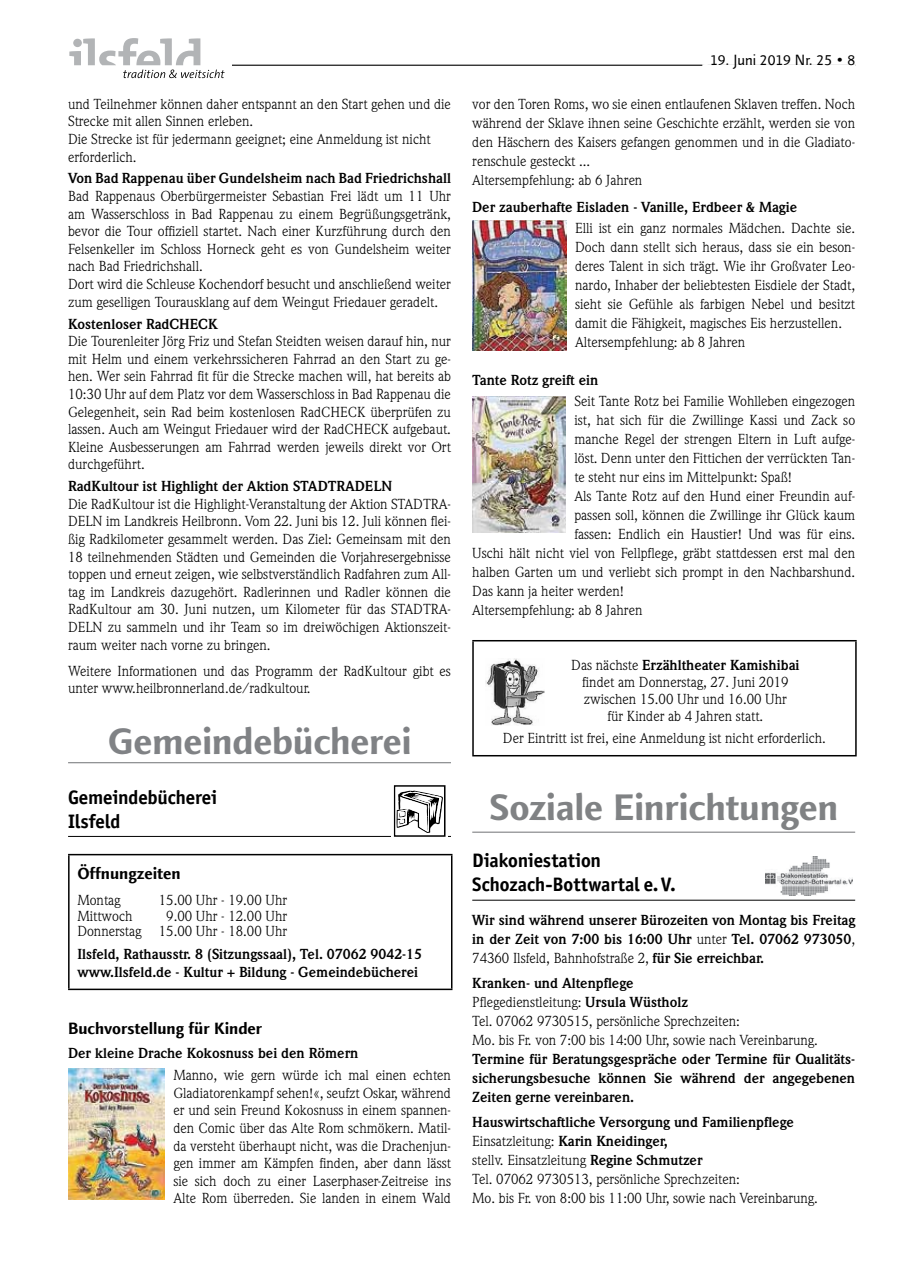
<style>
.page{position:relative;width:902px;height:1280px;background:#fff}
.page>*{position:absolute;margin:0;border:0;box-sizing:border-box;transform-origin:0 0}
.t1{font:700 37.5px "Linotype Finnegan";letter-spacing:-.005em;color:#808284}
.t2{font:700 37.5px "Linotype Finnegan";letter-spacing:-.005em;color:#808285}
.t3{font:700 19.5px/24px "Officina San ITC";letter-spacing:-.005em;color:#000}
.t4{font:700 16.5px "Linotype Finnegan";color:#000}
.t5{font:15px "Linotype Finnegan";color:#000}
.t6{font:14.25px/17.5px "Weidemann";color:#000}
.t7{font:700 14.25px/19px "Weidemann";color:#000;text-align:justify}
.s1{color:#fff}
.s2{font-weight:700}
.s3{font-weight:400}
</style>
<div class="page">
<hr style="left:68px;top:762px;width:383px;height:1px;background:#808285">
<hr style="left:68px;top:836px;width:383px;height:1px;background:#000">
<div style="left:392px;top:783px;width:56px;height:61px;background:#fff"></div>
<svg style="left:393px;top:785px;width:53px;height:52px"></svg>
<hr style="left:68px;top:854px;width:384px;height:1px;background:#000">
<hr style="left:68px;top:855px;width:2px;height:134px;background:#000">
<hr style="left:451px;top:855px;width:1px;height:134px;background:#000">
<hr style="left:68px;top:989px;width:384px;height:1px;background:#000">
<img style="left:68px;top:1069px;width:97px;height:130px">
<img style="left:472px;top:220px;width:94px;height:131px">
<img style="left:472px;top:397px;width:94px;height:135px">
<hr style="left:472px;top:640px;width:384px;height:1px;background:#000">
<hr style="left:472px;top:641px;width:1px;height:114px;background:#000">
<hr style="left:855px;top:641px;width:1px;height:114px;background:#000">
<hr style="left:472px;top:755px;width:384px;height:1px;background:#000">
<img style="left:485px;top:658px;width:59px;height:67px">
<hr style="left:472px;top:832px;width:383px;height:1px;background:#808284">
<hr style="left:472px;top:900px;width:383px;height:1px;background:#000">
<img style="left:765px;top:856px;width:86px;height:40px">
<hr style="left:232px;top:65px;width:623px;height:1px;background:#000">
<div style="left:702px;top:64px;width:153px;height:5px;background:#fff"></div>
<svg style="left:69px;top:38px;width:155px;height:40px"></svg>
<p class="t6" style="left:68px;top:95px;width:384px">und Teilnehmer können daher entspannt an den Start gehen und die Strecke mit allen Sinnen erleben.<br>Die Strecke ist für jedermann geeignet; eine Anmeldung ist nicht erforderlich.</p>
<p class="t7" style="left:68px;top:169px;width:384px">Von Bad Rappenau über Gundelsheim nach Bad Friedrichshall</p>
<p class="t6" style="left:68px;top:187px;width:384px">Bad Rappenaus Oberbürgermeister Sebastian Frei lädt um 11 Uhr am Wasserschloss in Bad Rappenau zu einem Begrüßungsgetränk, bevor die Tour offiziell startet. Nach einer Kurzführung durch den Felsenkeller im Schloss Horneck geht es von Gundelsheim weiter nach Bad Friedrichshall.<br>Dort wird die Schleuse Kochendorf besucht und anschließend weiter zum geselligen Tourausklang auf dem Weingut Friedauer geradelt.</p>
<p class="t7" style="left:68px;top:314px;width:151px">Kostenloser RadCHECK</p>
<p class="t6" style="left:68px;top:332px;width:384px;text-align:justify">Die Tourenleiter Jörg Friz und Stefan Steidten weisen darauf hin, nur mit Helm und einem verkehrssicheren Fahrrad an den Start zu ge&shy;hen. Wer sein Fahrrad fit für die Strecke machen will, hat bereits ab 10:30 Uhr auf dem Platz vor dem Wasserschloss in Bad Rappenau die Gelegenheit, sein Rad beim kostenlosen RadCHECK überprüfen zu lassen. Auch am Weingut Friedauer wird der RadCHECK aufgebaut.<br>Kleine Ausbesserungen am Fahrrad werden jeweils direkt vor Ort durchgeführt.</p>
<p class="t7" style="left:68px;top:477px;width:325px">RadKultour ist Highlight der Aktion STADTRADELN</p>
<p class="t6" style="left:68px;top:495px;width:384px;text-align:justify">Die RadKultour ist die Highlight-Veranstaltung der Aktion STADTRA-DELN im Landkreis Heilbronn. Vom 22. Juni bis 12. Juli können flei&shy;ßig Radkilometer gesammelt werden. Das Ziel: Gemeinsam mit den 18 teilnehmenden Städten und Gemeinden die Vorjahresergebnisse toppen und erneut zeigen, wie selbstverständlich Radfahren zum All&shy;tag im Landkreis dazugehört. Radlerinnen und Radler können die RadKultour am 30. Juni nutzen, um Kilometer für das STADTRA-DELN zu sammeln und ihr Team so im dreiwöchigen Aktionszeit&shy;raum weiter nach vorne zu bringen.</p>
<p class="t6" style="left:68px;top:662px;width:384px">Weitere Informationen und das Programm der RadKultour gibt es unter www.heilbronnerland.de/radkultour.</p>
<h1 class="t2" style="left:108px;top:719px;width:305px">Gemeindebücherei</h1>
<h2 class="t3" style="left:68px;top:785px;width:151px">Gemeindebücherei<br>Ilsfeld</h2>
<p class="t4" style="left:77px;top:864px;width:105px">Öffnungzeiten</p>
<p class="t6" style="left:77px;top:891px;width:45px">Montag</p>
<p class="t6" style="left:159px;top:891px;width:130px">15.00 Uhr - 19.00 Uhr</p>
<p class="t6" style="left:77px;top:907px;width:57px">Mittwoch</p>
<p class="t6" style="left:77px;top:908px;width:211px;line-height:15.1px;text-align:right">9.00 Uhr - 12.00 Uhr<br>Donnerstag 15.00 Uhr - 18.00 Uhr</p>
<p class="t7" style="left:77px;top:946px;width:346px;line-height:17.2px">Ilsfeld, Rathausstr. 8 (Sitzungssaal), Tel. 07062 9042-15 www.Ilsfeld.de - Kultur + Bildung - Gemeindebücherei</p>
<p class="t4" style="left:68px;top:1018px;width:195px">Buchvorstellung für Kinder</p>
<p class="t7" style="left:68px;top:1043px;width:292px">Der kleine Drache Kokosnuss bei den Römern</p>
<p class="t6" style="left:173px;top:1066px;width:279px;text-align:justify">Manno, wie gern würde ich mal einen echten Gladiatorenkampf sehen!«, seufzt Oskar, während er und sein Freund Kokosnuss in einem spannen&shy;den Comic über das Alte Rom schmökern. Matil&shy;da versteht überhaupt nicht, was die Drachenjun&shy;gen immer am Kämpfen finden, aber dann lässt sie sich doch zu einer Laserphaser-Zeitreise ins Alte Rom überreden. Sie landen in einem Wald</p>
<p class="t5" style="left:702px;top:51px;width:154px"><span class="s1">0</span>19. Juni 2019 Nr. 25 • 8</p>
<p class="t6" style="left:472px;top:94px;width:384px;line-height:19px">vor den Toren Roms, wo sie einen entlaufenen Sklaven treffen. Noch während der Sklave ihnen seine Geschichte erzählt, werden sie von den Häschern des Kaisers gefangen genommen und in die Gladiato&shy;renschule gesteckt ...<br>Altersempfehlung: ab 6 Jahren</p>
<p class="t7" style="left:472px;top:198px;width:326px">Der zauberhafte Eisladen - Vanille, Erdbeer &amp; Magie</p>
<p class="t6" style="left:575px;top:218px;width:281px;line-height:19px">Elli ist ein ganz normales Mädchen. Dachte sie.<br>Doch dann stellt sich heraus, dass sie ein beson&shy;deres Talent in sich trägt. Wie ihr Großvater Leo&shy;nardo, Inhaber der beliebtesten Eisdiele der Stadt, sieht sie Gefühle als farbigen Nebel und besitzt damit die Fähigkeit, magisches Eis herzustellen.<br>Altersempfehlung: ab 8 Jahren</p>
<p class="t7" style="left:472px;top:371px;width:127px">Tante Rotz greift ein</p>
<p class="t6" style="left:574px;top:392px;width:282px">Seit Tante Rotz bei Familie Wohlleben eingezogen</p>
<p class="t6" style="left:574px;top:411px;width:282px">ist, hat sich für die Zwillinge Kassi und Zack so</p>
<p class="t6" style="left:574px;top:430px;width:282px">manche Regel der strengen Eltern in Luft aufge-</p>
<p class="t6" style="left:574px;top:449px;width:282px">löst. Denn unter den Fittichen der verrückten Tan-</p>
<p class="t6" style="left:574px;top:468px;width:219px">te steht nur eins im Mittelpunkt: Spaß!</p>
<p class="t6" style="left:574px;top:487px;width:282px">Als Tante Rotz auf den Hund einer Freundin auf-</p>
<p class="t6" style="left:574px;top:506px;width:282px">passen soll, können die Zwillinge ihr Glück kaum</p>
<p class="t6" style="left:574px;top:525px;width:282px">fassen: Endlich ein Haustier! Und was für eins.</p>
<p class="t6" style="left:472px;top:544px;width:384px">Uschi hält nicht viel von Fellpflege, gräbt stattdessen erst mal den</p>
<p class="t6" style="left:472px;top:563px;width:384px">halben Garten um und verliebt sich prompt in den Nachbarshund.</p>
<p class="t6" style="left:472px;top:582px;width:153px">Das kann ja heiter werden!</p>
<p class="t6" style="left:472px;top:601px;width:172px">Altersempfehlung: ab 8 Jahren</p>
<p class="t6" style="left:571px;top:656px;width:230px;text-align:center">Das nächste <span class="s2">Erzähltheater Kamishibai </span>findet am Donnerstag, 27. Juni 2019 zwischen 15.00 Uhr und 16.00 Uhr<br>für Kinder ab 4 Jahren statt.</p>
<p class="t6" style="left:503px;top:729px;width:324px">Der Eintritt ist frei, eine Anmeldung ist nicht erforderlich.</p>
<h1 class="t1" style="left:489px;top:785px;width:350px">Soziale Einrichtungen</h1>
<h2 class="t3" style="left:472px;top:848px;width:205px">Diakoniestation<br>Schozach-Bottwartal e.V.</h2>
<p class="t7" style="left:472px;top:910px;width:384px">Wir sind während unserer Bürozeiten von Montag bis Freitag in der Zeit von 7:00 bis 16:00 Uhr <span class="s3">unter</span> Tel. 07062 973050<span class="s3">, 74360 Ilsfeld, Bahnhofstraße 2,</span> für Sie erreichbar.</p>
<p class="t6" style="left:472px;top:973px;width:347px;line-height:19px"><span class="s2">Kranken- und Altenpflege<br></span>Pflegedienstleitung: <span class="s2">Ursula Wüstholz<br></span>Tel. 07062 9730515, persönliche Sprechzeiten:<br>Mo. bis Fr. von 7:00 bis 14:00 Uhr, sowie nach Vereinbarung.</p>
<p class="t7" style="left:472px;top:1050px;width:384px">Termine für Beratungsgespräche oder Termine für Qualitäts&shy;sicherungsbesuche können Sie während der angegebenen Zeiten gerne vereinbaren.</p>
<p class="t6" style="left:472px;top:1113px;width:347px;line-height:19px"><span class="s2">Hauswirtschaftliche Versorgung und Familienpflege </span>Einsatzleitung: <span class="s2">Karin Kneidinger,<br></span>stellv. Einsatzleitung <span class="s2">Regine Schmutzer<br></span>Tel. 07062 9730513, persönliche Sprechzeiten:<br>Mo. bis Fr. von 8:00 bis 11:00 Uhr, sowie nach Vereinbarung.</p>
</div>
